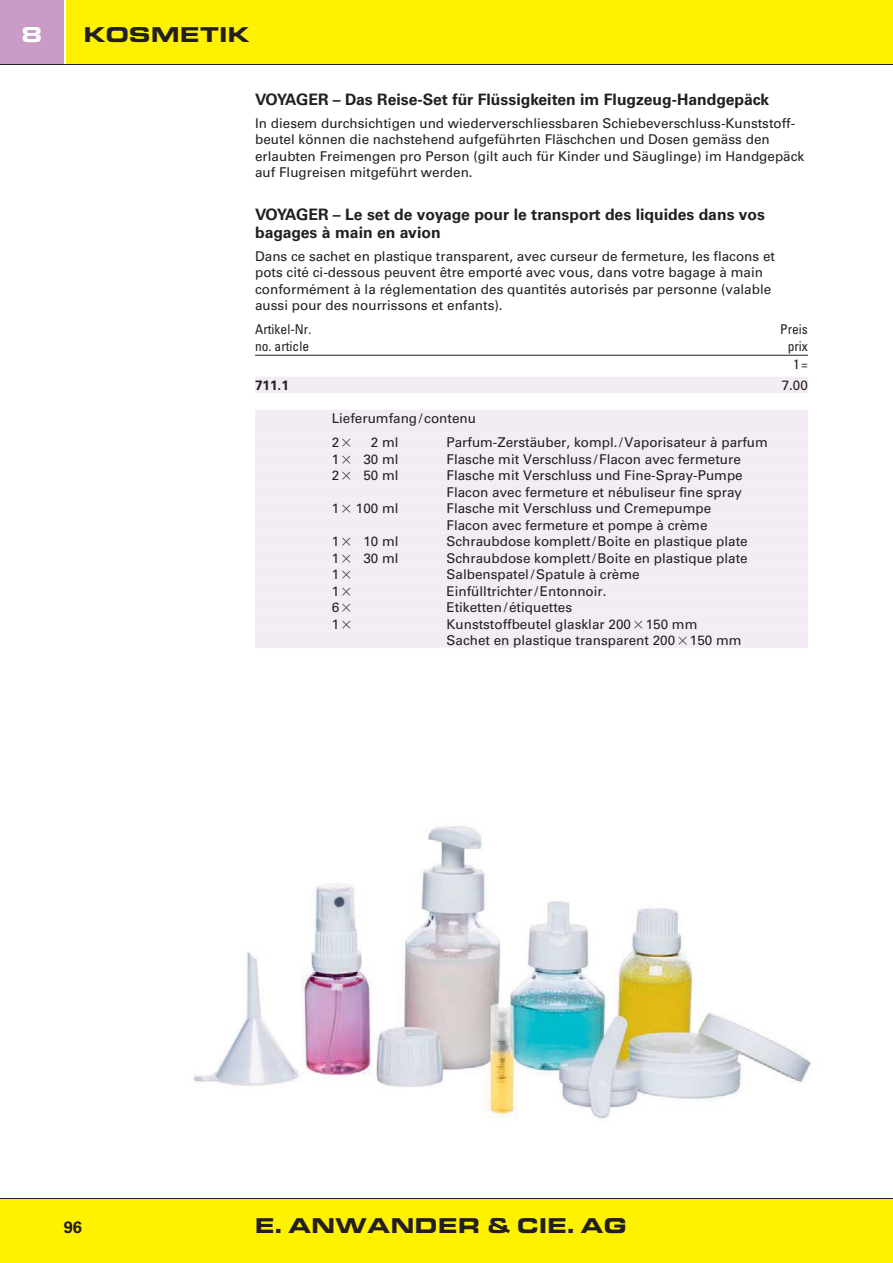
<style>
.page{position:relative;width:893px;height:1263px;background:#fff}
.page>*{position:absolute;margin:0;border:0;box-sizing:border-box;transform-origin:0 0}
.t1{font:700 expanded 21px "Eurostile BQ";color:#231f20}
.t2{font:700 expanded 21px "Eurostile BQ";color:#fff}
.t3{font:700 16.5px "Univers LT Std";color:#231f20}
.t4{font:700 15.75px/18px "Univers LT Std";color:#231f20}
.t5{font:13.5px/16.5px "Univers LT Std";color:#231f20}
.t6{font:condensed 13.5px/18.6px "Univers LT Std";color:#231f20;text-align:center}
.t7{font:700 13.5px "Univers LT Std";color:#231f20}
.s1{font-family:"Universal Greekwith Math Pi"}
</style>
<div class="page">
<div style="left:67px;top:0;width:826px;height:64px;background:#fff200"></div>
<div style="left:0;top:1199px;width:893px;height:64px;background:#fff200"></div>
<div style="left:0;top:0;width:64px;height:64px;background:#ca9bc7"></div>
<hr style="left:0;top:1198px;width:893px;height:1px;background:#231f20">
<hr style="left:0;top:64px;width:893px;height:1px;background:#231f20">
<hr style="left:255px;top:355px;width:553px;height:1px;background:#231f20">
<div style="left:255px;top:377px;width:553px;height:16px;background:#f4ecf5"></div>
<div style="left:255px;top:410px;width:553px;height:16px;background:#f4ecf5"></div>
<div style="left:255px;top:417px;width:553px;height:17px;background:#f4ecf5"></div>
<div style="left:255px;top:434px;width:553px;height:16px;background:#f4ecf5"></div>
<div style="left:255px;top:450px;width:553px;height:17px;background:#f4ecf5"></div>
<div style="left:255px;top:467px;width:553px;height:16px;background:#f4ecf5"></div>
<div style="left:255px;top:483px;width:553px;height:17px;background:#f4ecf5"></div>
<div style="left:255px;top:500px;width:553px;height:16px;background:#f4ecf5"></div>
<div style="left:255px;top:516px;width:553px;height:17px;background:#f4ecf5"></div>
<div style="left:255px;top:533px;width:553px;height:16px;background:#f4ecf5"></div>
<div style="left:255px;top:549px;width:553px;height:17px;background:#f4ecf5"></div>
<div style="left:255px;top:566px;width:553px;height:16px;background:#f4ecf5"></div>
<div style="left:255px;top:582px;width:553px;height:17px;background:#f4ecf5"></div>
<div style="left:255px;top:599px;width:553px;height:16px;background:#f4ecf5"></div>
<div style="left:255px;top:615px;width:553px;height:17px;background:#f4ecf5"></div>
<div style="left:255px;top:632px;width:553px;height:16px;background:#f4ecf5"></div>
<img style="left:193px;top:826px;width:619px;height:292px">
<h1 class="t2" style="left:22px;top:27px;width:22px">8</h1>
<h1 class="t1" style="left:84px;top:27px;width:167px">KOSMETIK</h1>
<p class="t4" style="left:255px;top:91px;width:516px">VOYAGER – Das Reise-Set für Flüssigkeiten im Flugzeug-Handgepäck</p>
<p class="t5" style="left:255px;top:116px;width:551px">In diesem durchsichtigen und wiederverschliessbaren Schiebeverschluss-Kunststoff&shy;beutel können die nachstehend aufgeführten Fläschchen und Dosen gemäss den erlaubten Freimengen pro Person (gilt auch für Kinder und Säuglinge) im Handgepäck auf Flug reisen mitgeführt werden.</p>
<p class="t4" style="left:255px;top:206px;width:511px">VOYAGER – Le set de voyage pour le transport des liquides dans vos bagages à main en avion</p>
<p class="t5" style="left:255px;top:248px;width:521px">Dans ce sachet en plastique transparent, avec curseur de fermeture, les flacons et pots cité ci-dessous peuvent être emporté avec vous, dans votre bagage à main conformément à la réglementation des quantités autorisés par personne (valable aussi pour des nourrissons et enfants).</p>
<p class="t6" style="left:255px;top:321px;width:58px">Artikel-Nr.</p>
<p class="t6" style="left:780px;top:321px;width:29px">Preis</p>
<p class="t6" style="left:255px;top:337px;width:55px">no. article</p>
<p class="t6" style="left:788px;top:337px;width:22px">prix<br>1 =</p>
<p class="t7" style="left:255px;top:379px;width:35px">711.1</p>
<p class="t5" style="left:782px;top:378px;width:28px">7.00</p>
<p class="t5" style="left:332px;top:407px;width:146px;line-height:24px">Lieferumfang / contenu<br>2 <span class="s1">-</span></p>
<p class="t5" style="left:371px;top:435px;width:29px">2 ml</p>
<p class="t5" style="left:446px;top:435px;width:323px">Parfum-Zerstäuber, kompl. / Vaporisateur à parfum</p>
<p class="t5" style="left:332px;top:451px;width:68px">1 <span class="s1">-</span> 30 ml</p>
<p class="t5" style="left:446px;top:451px;width:296px">Flasche mit Verschluss / Flacon avec fermeture</p>
<p class="t5" style="left:332px;top:468px;width:68px">2 <span class="s1">-</span> 50 ml</p>
<p class="t5" style="left:446px;top:468px;width:298px">Flasche mit Verschluss und Fine-Spray-Pumpe<br>Flacon avec fermeture et nébuliseur fine spray</p>
<p class="t5" style="left:332px;top:501px;width:68px">1 <span class="s1">-</span> 100 ml</p>
<p class="t5" style="left:446px;top:501px;width:266px">Flasche mit Verschluss und Cremepumpe<br>Flacon avec fermeture et pompe à crème</p>
<p class="t5" style="left:332px;top:534px;width:68px">1 <span class="s1">-</span> 10 ml</p>
<p class="t5" style="left:446px;top:534px;width:303px">Schraubdose komplett / Boite en plastique plate</p>
<p class="t5" style="left:332px;top:550px;width:68px">1 <span class="s1">-</span> 30 ml</p>
<p class="t5" style="left:446px;top:550px;width:303px">Schraubdose komplett / Boite en plastique plate</p>
<p class="t5" style="left:332px;top:567px;width:22px">1 <span class="s1">-</span></p>
<p class="t5" style="left:446px;top:567px;width:195px">Salbenspatel / Spatule à crème</p>
<p class="t5" style="left:332px;top:583px;width:22px">1 <span class="s1">-</span></p>
<p class="t5" style="left:446px;top:583px;width:162px">Einfülltrichter / Entonnoir.</p>
<p class="t5" style="left:332px;top:600px;width:22px">6 <span class="s1">-</span></p>
<p class="t5" style="left:446px;top:600px;width:127px">Etiketten / étiquettes</p>
<p class="t5" style="left:332px;top:616px;width:22px">1 <span class="s1">-</span></p>
<p class="t5" style="left:446px;top:616px;width:297px">Kunststoffbeutel glasklar 200 <span class="s1">-</span> 150 mm<br>Sachet en plastique transparent 200 <span class="s1">-</span> 150 mm</p>
<p class="t3" style="left:64px;top:1219px;width:20px">96</p>
<h1 class="t1" style="left:255px;top:1218px;width:373px">E. ANWANDER &amp; CIE. AG</h1>
</div>
